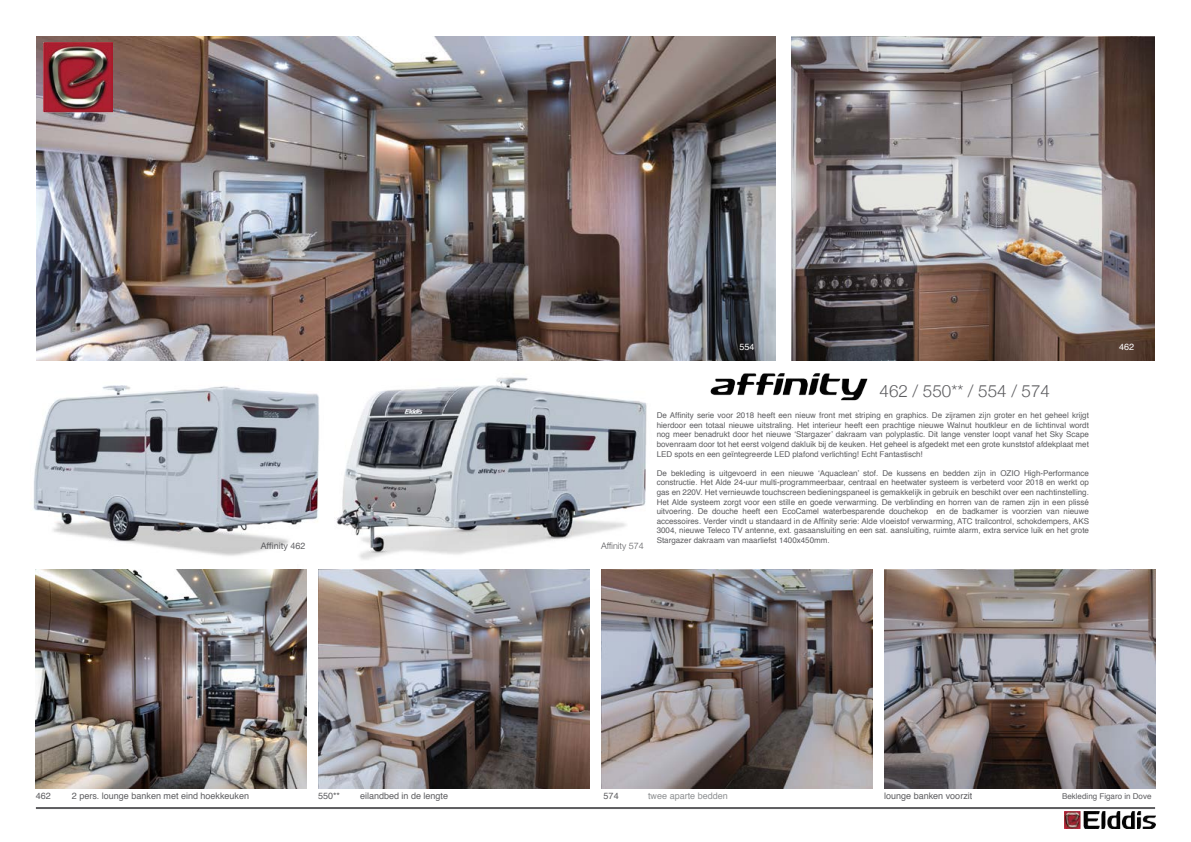
<style>
.page{position:relative;width:1191px;height:842px;background:#fff}
.page>*{position:absolute;margin:0;border:0;box-sizing:border-box;transform-origin:0 0}
.t1{font:300 17px "Helvetica Neue";color:#5d5d60}
.t2{font:9px "Helvetica";color:#5d5d60}
.t3{font:9px "Helvetica";color:#8e9092}
.t4{font:9px "Helvetica Neue";color:#5d5d60}
.t5{font:300 9px "Helvetica Neue";color:#5d5d60}
.t6{font:9px "Helvetica";color:#fff}
.t7{font:8px/9.6px "Helvetica";color:#5d5d60;text-align:justify}
</style>
<div class="page">
<img style="left:298px;top:360px;width:374px;height:229px">
<img style="left:602px;top:570px;width:271px;height:218px">
<img style="left:884px;top:570px;width:271px;height:218px">
<img style="left:319px;top:570px;width:270px;height:218px">
<img style="left:36px;top:570px;width:271px;height:218px">
<img style="left:657px;top:360px;width:264px;height:52px">
<img style="left:33px;top:380px;width:300px;height:183px">
<hr style="left:36px;top:807px;width:1119px;height:2px;background:#5d5d60">
<img style="left:791px;top:36px;width:364px;height:324px">
<img style="left:36px;top:36px;width:739px;height:324px">
<img style="left:43px;top:43px;width:69px;height:71px">
<img style="left:1064px;top:812px;width:91px;height:16px">
<p class="t6" style="left:739px;top:340px;width:17px">554</p>
<p class="t6" style="left:1119px;top:340px;width:17px">462</p>
<p class="t4" style="left:261px;top:539px;width:46px">Affinity 462</p>
<p class="t5" style="left:601px;top:539px;width:44px">Affinity 574</p>
<h1 class="t1" style="left:879px;top:377px;width:172px">462 / 550** / 554 / 574</h1>
<p class="t7" style="left:657px;top:411px;width:434px">De Affinity serie voor 2018 heeft een nieuw front met striping en graphics. De zijramen zijn groter en het geheel krijgt hierdoor een totaal nieuwe uitstraling. Het interieur heeft een prachtige nieuwe Walnut houtkleur en de lichtinval wordt nog meer benadrukt door het nieuwe ‘Stargazer’ dakraam van polyplastic. Dit lange venster loopt vanaf het Sky Scape bovenraam door tot het eerst volgend dakluik bij de keuken. Het geheel is afgedekt met een grote kunststof afdekplaat met LED spots en een geïntegreerde LED plafond verlichting! Echt Fantastisch!</p>
<p class="t7" style="left:657px;top:468px;width:434px">De bekleding is uitgevoerd in een nieuwe ‘Aquaclean’ stof. De kussens en bedden zijn in OZIO High-Performance constructie. Het Alde 24-uur multi-programmeerbaar, centraal en heetwater systeem is verbeterd voor 2018 en werkt op gas en 220V. Het vernieuwde touchscreen bedieningspaneel is gemakkelijk in gebruik en beschikt over een nachtinstelling.<br>Het Alde systeem zorgt voor een stille en goede verwarming. De verblinding en horren van de ramen zijn in een plissé uitvoering. De douche heeft een EcoCamel waterbesparende douchekop en de badkamer is voorzien van nieuwe accessoires. Verder vindt u standaard in de Affinity serie: Alde vloeistof verwarming, ATC trailcontrol, schokdempers, AKS 3004, nieuwe Teleco TV antenne, ext. gasaansluiting en een sat. aansluiting, ruimte alarm, extra service luik en het grote Stargazer dakraam van maarliefst 1400x450mm.</p>
<p class="t2" style="left:36px;top:789px;width:17px">462</p>
<p class="t2" style="left:72px;top:789px;width:179px">2 pers. lounge banken met eind hoekkeuken</p>
<p class="t2" style="left:318px;top:789px;width:24px">550**</p>
<p class="t2" style="left:360px;top:789px;width:90px">eilandbed in de lengte</p>
<p class="t2" style="left:603px;top:789px;width:17px">574</p>
<p class="t3" style="left:648px;top:789px;width:81px">twee aparte bedden</p>
<p class="t2" style="left:884px;top:789px;width:90px">lounge banken voorzit</p>
<p class="t7" style="left:1062px;top:792px;width:91px">Bekleding Figaro in Dove</p>
</div>
